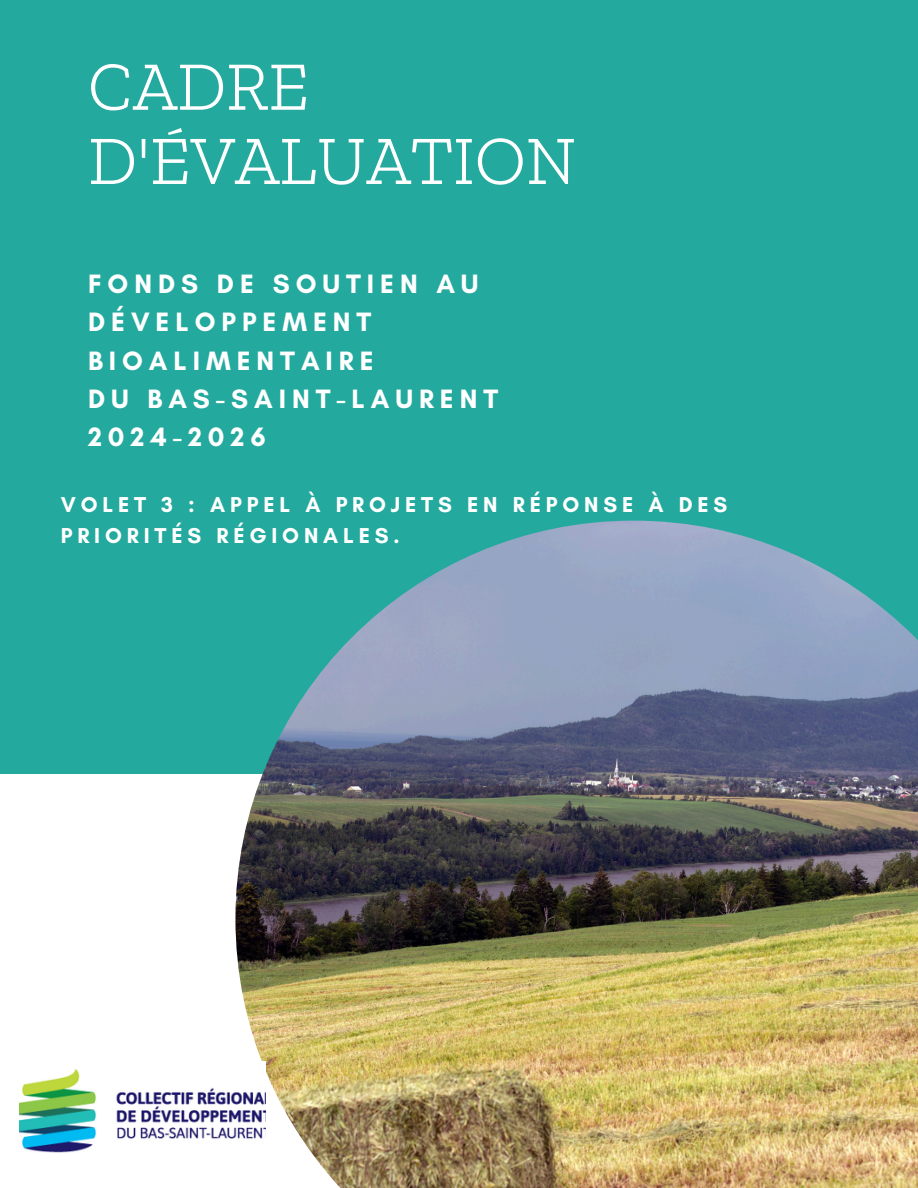
<style>
.page{position:relative;width:918px;height:1188px;background:#23a99e}
.page>*{position:absolute;margin:0;border:0;box-sizing:border-box;transform-origin:0 0}
.t1{font:300 69.3px/74.2px "Zilla Slab";color:#fff}
.t2{font:700 27.15px/38.2px "Glacial Indifference";letter-spacing:.22em;color:#fff}
.t3{font:700 21.9px/30.5px "Glacial Indifference";letter-spacing:.22em;color:#fff}
</style>
<div class="page">
<div style="left:0;top:775px;width:901px;height:413px;background:#fff"></div>
<img style="left:235px;top:521px;width:683px;height:667px">
<img style="left:19px;top:1062px;width:247px;height:108px">
<p class="t1" style="left:88px;top:49px;width:490px">CADRE<br>D'ÉVALUATION</p>
<p class="t2" style="left:88px;top:265px;width:412px">FONDS DE SOUTIEN AU<br>DÉVELOPPEMENT<br>BIOALIMENTAIRE<br>DU BAS-SAINT-LAURENT<br>2024-2026</p>
<p class="t3" style="left:61px;top:490px;width:668px">VOLET 3 : APPEL À PROJETS EN RÉPONSE À DES<br>PRIORITÉS RÉGIONALES.</p>
</div>
